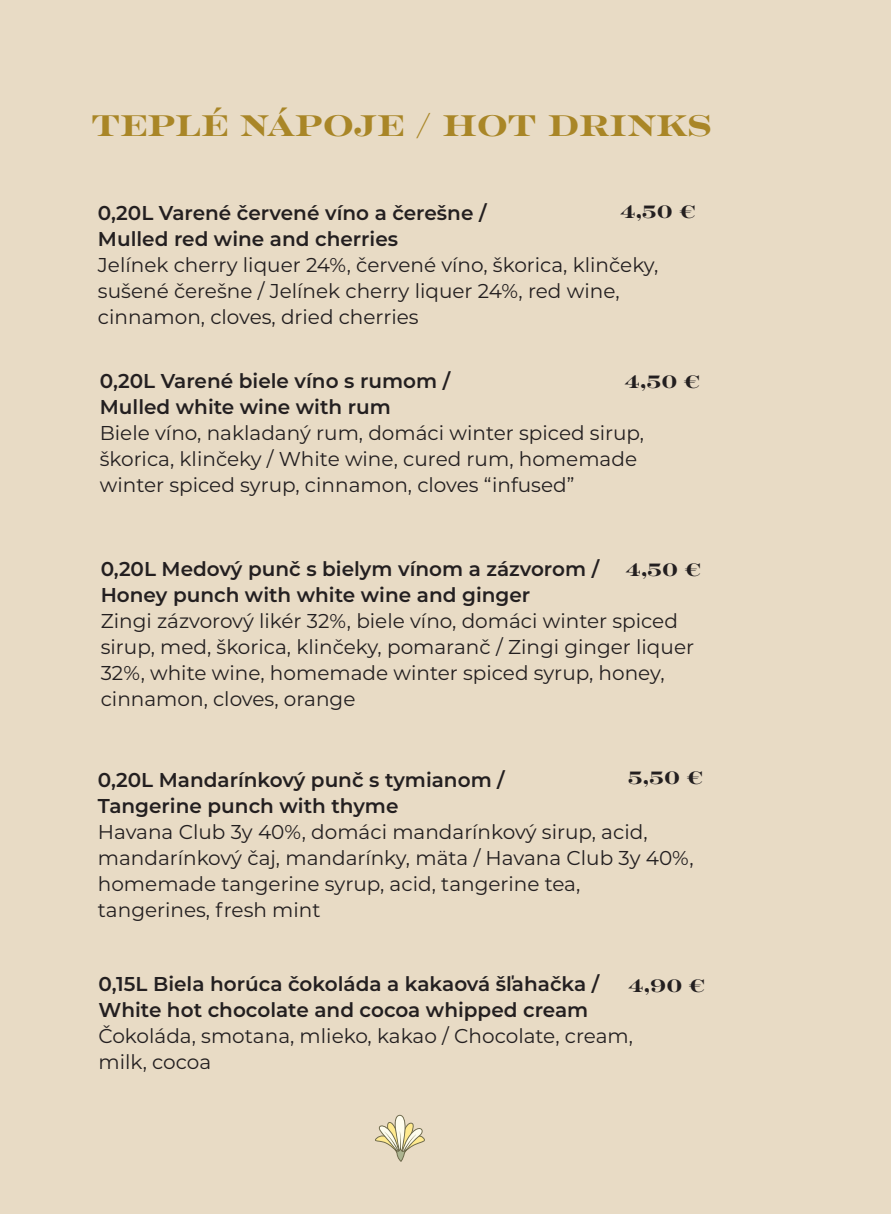
<style>
.page{position:relative;width:891px;height:1214px;background:#fff}
.page>*{position:absolute;margin:0;border:0;box-sizing:border-box;transform-origin:0 0}
.t1{font:30px "Rosella Solid";color:#a98627}
.t2{font:20px/26px "Montserrat";color:#231f20}
.t3{font:600 20px/26px "Montserrat";color:#231f20}
.t4{font:18px "Rosella Solid";color:#231f20}
</style>
<div class="page">
<div style="left:0;top:0;width:890px;height:1213px;background:#e8dbc5"></div>
<svg style="left:375px;top:1114px;width:50px;height:47px"></svg>
<h1 class="t1" style="left:91px;top:100px;width:621px">TEPLÉ NÁPOJE / HOT DRINKS</h1>
<p class="t3" style="left:98px;top:199px;width:390px">0,20L Varené červené víno a čerešne /<br>Mulled red wine and cherries</p>
<p class="t2" style="left:98px;top:251px;width:561px">Jelínek cherry liquer 24%, červené víno, škorica, klinčeky, sušené čerešne / Jelínek cherry liquer 24%, red wine, cinnamon, cloves, dried cherries</p>
<p class="t4" style="left:620px;top:196px;width:76px">4,50 €</p>
<p class="t3" style="left:100px;top:367px;width:351px">0,20L Varené biele víno s rumom /<br>Mulled white wine with rum</p>
<p class="t2" style="left:100px;top:419px;width:545px">Biele víno, nakladaný rum, domáci winter spiced sirup, škorica, klinčeky / White wine, cured rum, homemade winter spiced syrup, cinnamon, cloves “infused”</p>
<p class="t4" style="left:624px;top:366px;width:76px">4,50 €</p>
<p class="t3" style="left:101px;top:555px;width:499px">0,20L Medový punč s bielym vínom a zázvorom /<br>Honey punch with white wine and ginger</p>
<p class="t2" style="left:101px;top:607px;width:594px">Zingi zázvorový likér 32%, biele víno, domáci winter spiced sirup, med, škorica, klinčeky, pomaranč / Zingi ginger liquer 32%, white wine, homemade winter spiced syrup, honey, cinnamon, cloves, orange</p>
<p class="t4" style="left:625px;top:554px;width:76px">4,50 €</p>
<p class="t3" style="left:98px;top:766px;width:408px">0,20L Mandarínkový punč s tymianom /<br>Tangerine punch with thyme</p>
<p class="t2" style="left:98px;top:818px;width:597px">Havana Club 3y 40%, domáci mandarínkový sirup, acid, mandarínkový čaj, mandarínky, mäta / Havana Club 3y 40%, homemade tangerine syrup, acid, tangerine tea, tangerines, fresh mint</p>
<p class="t4" style="left:627px;top:762px;width:76px">5,50 €</p>
<p class="t3" style="left:98px;top:970px;width:502px">0,15L Biela horúca čokoláda a kakaová šľahačka /<br>White hot chocolate and cocoa whipped cream</p>
<p class="t2" style="left:98px;top:1022px;width:536px">Čokoláda, smotana, mlieko, kakao / Chocolate, cream, milk, cocoa</p>
<p class="t4" style="left:628px;top:969px;width:78px">4,90 €</p>
</div>
